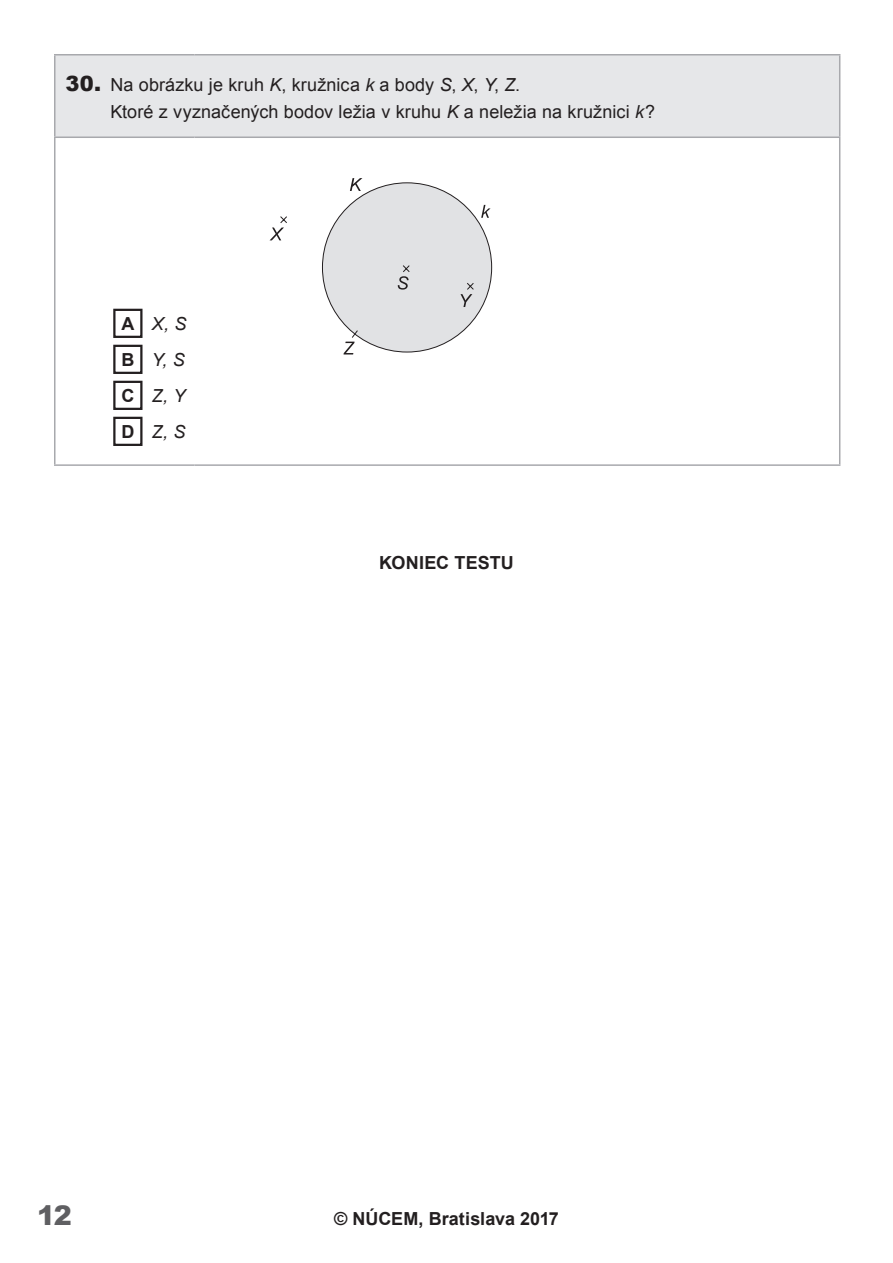
<style>
.page{position:relative;width:893px;height:1263px;background:#fff}
.page>*{position:absolute;margin:0;border:0;box-sizing:border-box;transform-origin:0 0}
.t1{font:900 27px "Arial";color:#5f5f62}
.t2{font:18px/27.2px "Arial";letter-spacing:.005em;color:#231f20}
.t3{font:700 18px "Arial";letter-spacing:.005em;color:#231f20}
.t4{font:italic 18px/36px "Arial";color:#231f20;text-align:justify}
.s1{font-weight:900;font-size:21px}
.s2{font-style:italic}
.s3{font-weight:700;font-style:normal}
</style>
<div class="page">
<div style="left:55px;top:55px;width:785px;height:82px;background:#e6e7e9"></div>
<hr style="left:54px;top:54px;width:141px;height:2px;background:#a8a9ad">
<hr style="left:54px;top:56px;width:2px;height:81px;background:#a8a9ad">
<hr style="left:195px;top:54px;width:645px;height:2px;background:#a8a9ad">
<hr style="left:839px;top:56px;width:1px;height:81px;background:#a8a9ad">
<hr style="left:54px;top:137px;width:141px;height:1px;background:#a8a9ad">
<hr style="left:195px;top:137px;width:645px;height:1px;background:#a8a9ad">
<hr style="left:54px;top:138px;width:2px;height:326px;background:#a8a9ad">
<hr style="left:54px;top:464px;width:141px;height:2px;background:#a8a9ad">
<hr style="left:839px;top:138px;width:1px;height:326px;background:#a8a9ad">
<hr style="left:195px;top:464px;width:645px;height:2px;background:#a8a9ad">
<div style="left:113px;top:309px;width:29px;height:29px;border:2px solid #231f20"></div>
<div style="left:113px;top:345px;width:29px;height:29px;border:2px solid #231f20"></div>
<div style="left:113px;top:381px;width:29px;height:29px;border:2px solid #231f20"></div>
<div style="left:113px;top:417px;width:29px;height:29px;border:2px solid #231f20"></div>
<div style="left:322px;top:183px;width:170px;height:169px;background:#e1e2e4;border-radius:50%"></div>
<svg style="left:270px;top:216px;width:204px;height:138px"></svg>
<svg style="left:350px;top:178px;width:12px;height:13px"></svg>
<svg style="left:481px;top:205px;width:10px;height:13px"></svg>
<p class="t2" style="left:110px;top:71px;width:546px;text-indent:-45px"><span class="s1">30.</span> Na obrázku je kruh <span class="s2">K</span>, kružnica <span class="s2">k</span> a body <span class="s2">S</span>, <span class="s2">X</span>, <span class="s2">Y</span>, <span class="s2">Z</span>.<br>Ktoré z vyznačených bodov ležia v kruhu <span class="s2">K</span> a neležia na kružnici <span class="s2">k</span>?</p>
<p class="t4" style="left:121px;top:306px;width:67px"><span class="s3">A</span> X, S <span class="s3">B</span> Y, S <span class="s3">C</span> Z, Y <span class="s3">D</span> Z, S</p>
<p class="t3" style="left:379px;top:550px;width:136px">KON IEC TESTU</p>
<h1 class="t1" style="left:37px;top:1195px;width:36px">12</h1>
<p class="t3" style="left:334px;top:1206px;width:226px">© núcem, Bratislava 2017</p>
</div>
